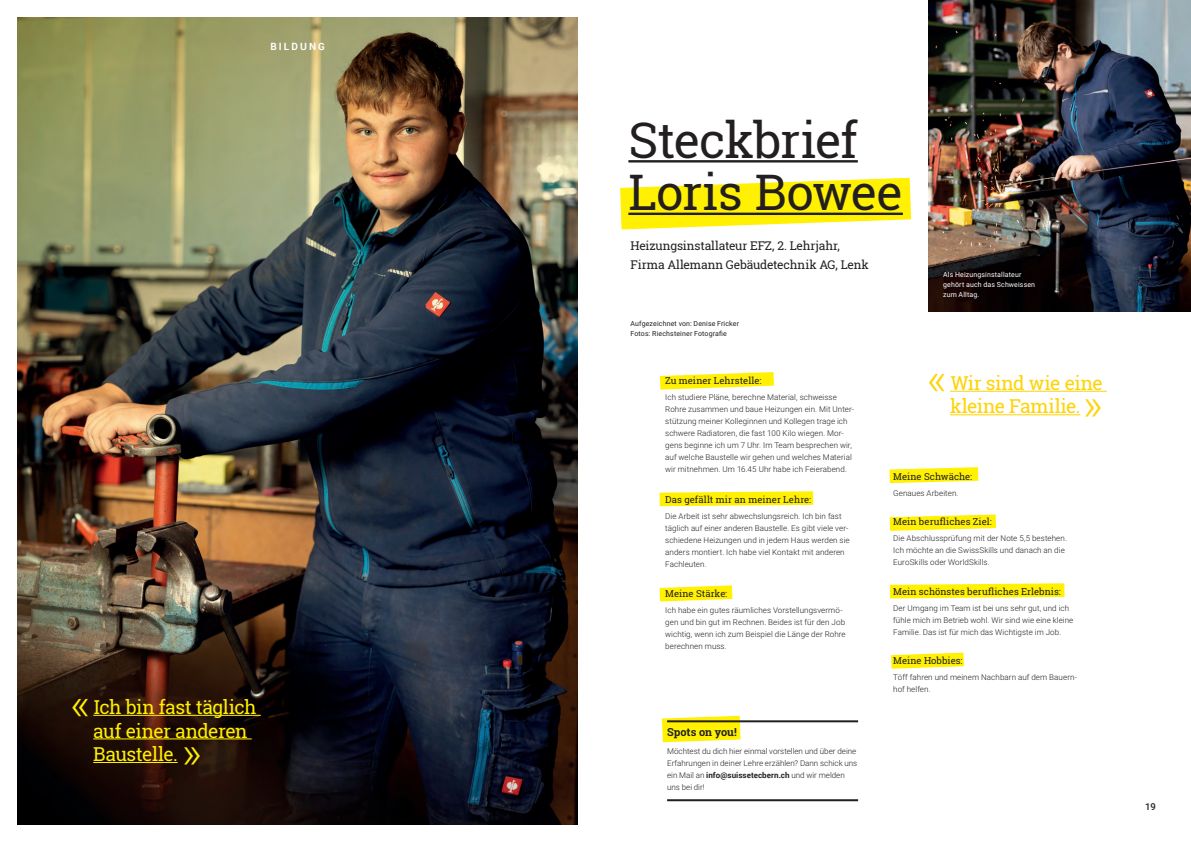
<style>
.page{position:relative;width:1191px;height:842px;background:#fff}
.page>*{position:absolute;margin:0;border:0;box-sizing:border-box;transform-origin:0 0}
.t1{font:49px/52.5px "Roboto Slab";letter-spacing:-.02em;color:#231f20}
.t2{font:300 44.2px "Roboto Slab";color:#fed304}
.t3{font:300 44.2px "Roboto Slab";color:#fff101}
.t4{font:19.2px/23.6px "Roboto Slab";letter-spacing:-.025em;color:#fff101}
.t5{font:19.2px/23.6px "Roboto Slab";letter-spacing:-.025em;color:#fed304}
.t6{font:12px/19px "Roboto Slab";letter-spacing:-.015em;color:#231f20}
.t7{font:700 11px "Roboto Slab";letter-spacing:-.005em;color:#231f20}
.t8{font:700 10px "Roboto";letter-spacing:.21em;color:#fff}
.t9{font:9.5px "Roboto Slab";color:#231f20}
.t10{font:500 9.5px "Roboto";color:#231f20}
.t11{font:300 8px/12px "Roboto";letter-spacing:.01em;color:#231f20}
.t12{font:7px/10px "Roboto";letter-spacing:.02em;color:#231f20}
.t13{font:7px/10px "Roboto";letter-spacing:.02em;color:#fff}
.s1{font-weight:700}
</style>
<div class="page">
<svg style="left:620px;top:178px;width:291px;height:51px"></svg>
<img style="left:928px;top:0;width:263px;height:311px">
<svg style="left:659px;top:585px;width:73px;height:16px"></svg>
<svg style="left:659px;top:491px;width:154px;height:15px;background:#fff21a"></svg>
<svg style="left:660px;top:372px;width:114px;height:18px"></svg>
<hr style="left:628px;top:160px;width:230px;height:3px;background:#231f20">
<hr style="left:628px;top:213px;width:275px;height:2px;background:#231f20">
<svg style="left:889px;top:467px;width:89px;height:16px"></svg>
<svg style="left:889px;top:514px;width:107px;height:17px"></svg>
<svg style="left:890px;top:583px;width:174px;height:15px;background:#fff21a"></svg>
<svg style="left:891px;top:653px;width:73px;height:16px"></svg>
<svg style="left:662px;top:716px;width:78px;height:26px;background:#fcef1a"></svg>
<hr style="left:667px;top:720px;width:191px;height:2px;background:#231f20">
<hr style="left:667px;top:799px;width:191px;height:2px;background:#231f20">
<hr style="left:950px;top:391px;width:156px;height:1px;background:#fed304">
<hr style="left:950px;top:414px;width:130px;height:1px;background:#fed304">
<img style="left:18px;top:17px;width:560px;height:808px">
<hr style="left:93px;top:715px;width:168px;height:1px;background:#fff101">
<hr style="left:93px;top:738px;width:159px;height:1px;background:#fff101">
<hr style="left:93px;top:762px;width:85px;height:1px;background:#fff101">
<p class="t8" style="left:270px;top:40px;width:56px">BILDUNG</p>
<h3 class="t4" style="left:93px;top:695px;width:165px">Ich bin fast täglich auf einer anderen<br>Baustelle.</h3>
<h2 class="t3" style="left:71px;top:673px;width:21px">«</h2>
<h2 class="t3" style="left:182px;top:721px;width:21px">»</h2>
<h1 class="t1" style="left:628px;top:113px;width:276px">Steckbrief<br>Loris Bowee</h1>
<h3 class="t6" style="left:630px;top:236px;width:240px">Heizungsinstallateur EFZ, 2. Lehrjahr,<br>Firma Allemann Gebäudetechnik AG, Lenk</h3>
<p class="t12" style="left:630px;top:318px;width:110px">Aufgezeichnet von: Denise Fricker<br>Fotos: Riechsteiner Fotografie</p>
<p class="t13" style="left:943px;top:269px;width:93px">Als Heizungsinstallateur gehört auch das Schweissen zum Alltag.</p>
<p class="t9" style="left:665px;top:374px;width:98px">Zu meiner Lehrstelle:</p>
<p class="t11" style="left:665px;top:391px;width:190px">Ich studiere Pläne, berechne Material, schweisse Rohre zusammen und baue Heizungen ein. Mit Unter&shy;stützung meiner Kolleginnen und Kollegen trage ich schwere Radiatoren, die fast 100 Kilo wiegen. Mor&shy;gens beginne ich um 7 Uhr. Im Team besprechen wir, auf welche Baustelle wir gehen und welches Material wir mitnehmen. Um 16.45 Uhr habe ich Feierabend.</p>
<p class="t9" style="left:665px;top:493px;width:147px">Das gefällt mir an meiner Lehre:</p>
<p class="t11" style="left:665px;top:510px;width:186px">Die Arbeit ist sehr abwechslungsreich. Ich bin fast täglich auf einer anderen Baustelle. Es gibt viele ver&shy;schiedene Heizungen und in jedem Haus werden sie anders montiert. Ich habe viel Kontakt mit anderen Fachleuten.</p>
<p class="t9" style="left:665px;top:587px;width:63px">Meine Stärke:</p>
<p class="t11" style="left:665px;top:604px;width:182px">Ich habe ein gutes räumliches Vorstellungsvermö&shy;gen und bin gut im Rechnen. Beides ist für den Job wichtig, wenn ich zum Beispiel die Länge der Rohre berechnen muss.</p>
<h3 class="t7" style="left:667px;top:724px;width:71px">Spots on you!</h3>
<p class="t11" style="left:667px;top:745px;width:192px">Möchtest du dich hier einmal vorstellen und über deine Erfahrungen in deiner Lehre erzählen? Dann schick uns ein Mail an <span class="s1">info@suissetecbern.ch</span> und wir melden uns bei dir!</p>
<h2 class="t2" style="left:927px;top:348px;width:21px">«</h2>
<h3 class="t5" style="left:950px;top:371px;width:154px">Wir sind wie eine kleine Familie.</h3>
<h2 class="t2" style="left:1083px;top:374px;width:21px">»</h2>
<p class="t9" style="left:893px;top:470px;width:80px">Meine Schwäche:</p>
<p class="t11" style="left:893px;top:487px;width:67px">Genaues Arbeiten.</p>
<p class="t9" style="left:893px;top:515px;width:100px">Mein berufliches Ziel:</p>
<p class="t11" style="left:893px;top:532px;width:175px">Die Abschlussprüfung mit der Note 5,5 bestehen.<br>Ich möchte an die SwissSkills und danach an die<br>EuroSkills oder WorldSkills.</p>
<p class="t9" style="left:893px;top:585px;width:169px">Mein schönstes berufliches Erlebnis:</p>
<p class="t11" style="left:893px;top:602px;width:182px">Der Umgang im Team ist bei uns sehr gut, und ich fühle mich im Betrieb wohl. Wir sind wie eine kleine<br>Familie. Das ist für mich das Wichtigste im Job.</p>
<p class="t9" style="left:893px;top:654px;width:71px">Meine Hobbies:</p>
<p class="t11" style="left:893px;top:671px;width:185px">Töff fahren und meinem Nachbarn auf dem Bauern&shy;hof helfen.</p>
<p class="t10" style="left:1145px;top:800px;width:12px">19</p>
</div>
